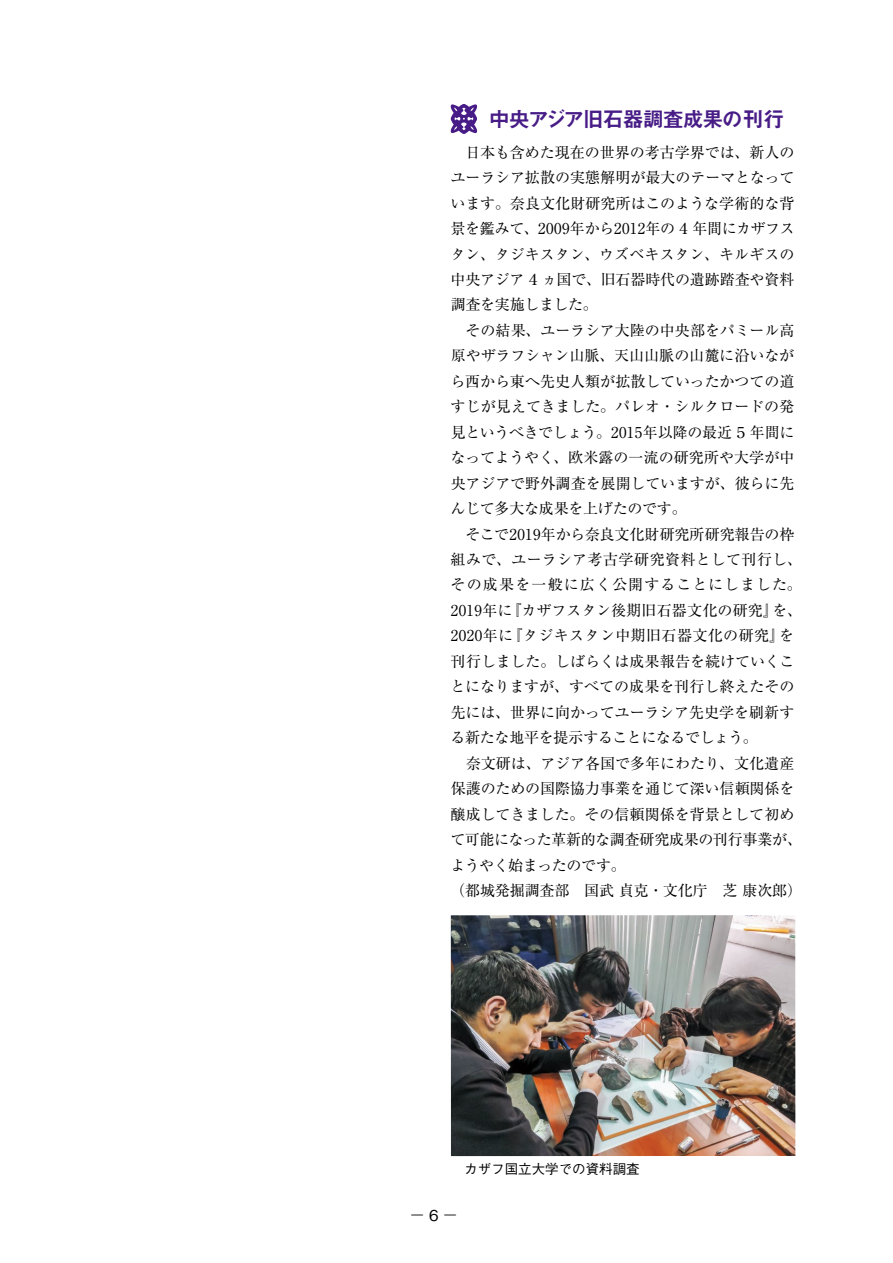
<style>
.page{position:relative;width:893px;height:1263px;background:#fff}
.page>*{position:absolute;margin:0;border:0;box-sizing:border-box;transform-origin:0 0}
.t1{font:21px "Midashi Go Pr 6 MB31";letter-spacing:-.05em;color:#481c87}
.t2{font:15px/25.5px "Ryumin Pr 6";color:#000;text-align:justify}
.t3{font:500 15px "Gothic BBB Pr 6";color:#000;scale:1.8 1}
.t4{font:500 13.5px "Gothic BBB Pr 6";color:#000}
</style>
<div class="page">
<svg style="left:451px;top:104px;width:26px;height:30px"></svg>
<img style="left:451px;top:915px;width:344px;height:241px">
<h1 class="t1" style="left:489px;top:103px;width:297px">中央アジア旧石器調査成果の刊行</h1>
<p class="t2" style="left:450px;top:138px;width:346px;text-indent:15px">日本も含めた現在の世界の考古学界では、新人のユーラシア拡散の実態解明が最大のテーマとなっています。奈良文化財研究所はこのような学術的な背景を鑑みて、2009年から2012年の４年間にカザフスタン、タジキスタン、ウズベキスタン、キルギスの中央アジア４ヵ国で、旧石器時代の遺跡踏査や資料調査を実施しました。</p>
<p class="t2" style="left:450px;top:317px;width:346px;text-indent:15px">その結果、ユーラシア大陸の中央部をパミール高原やザラフシャン山脈、天山山脈の山麓に沿いながら西から東へ先史人類が拡散していったかつての道すじが見えてきました。パレオ・シルクロードの発見というべきでしょう。2015年以降の最近５年間になってようやく、欧米露の一流の研究所や大学が中央アジアで野外調査を展開していますが、彼らに先んじて多大な成果を上げたのです。</p>
<p class="t2" style="left:450px;top:520px;width:353px;text-align:left;text-indent:15px">そこで2019年から奈良文化財研究所研究報告の枠組みで、ユーラシア考古学研究資料として刊行し、その成果を一般に広く公開することにしました。<br>2019年に『カザフスタン後期旧石器文化の研究』を、<br>2020年に『タジキスタン中期旧石器文化の研究』を刊行しました。しばらくは成果報告を続けていくことになりますが、すべての成果を刊行し終えたその先には、世界に向かってユーラシア先史学を刷新する新たな地平を提示することになるでしょう。</p>
<p class="t2" style="left:450px;top:749px;width:353px;text-align:left;text-indent:15px">奈文研は、アジア各国で多年にわたり、文化遺産保護のための国際協力事業を通じて深い信頼関係を醸成してきました。その信頼関係を背景として初めて可能になった革新的な調査研究成果の刊行事業が、ようやく始まったのです。<br>（都城発掘調査部　国武 貞克・文化庁　芝 康次郎）</p>
<p class="t4" style="left:464px;top:1158px;width:177px">カザフ国立大学での資料調査</p>
<p class="t3" style="left:410px;top:1202px;width:27px">–6 –</p>
</div>
